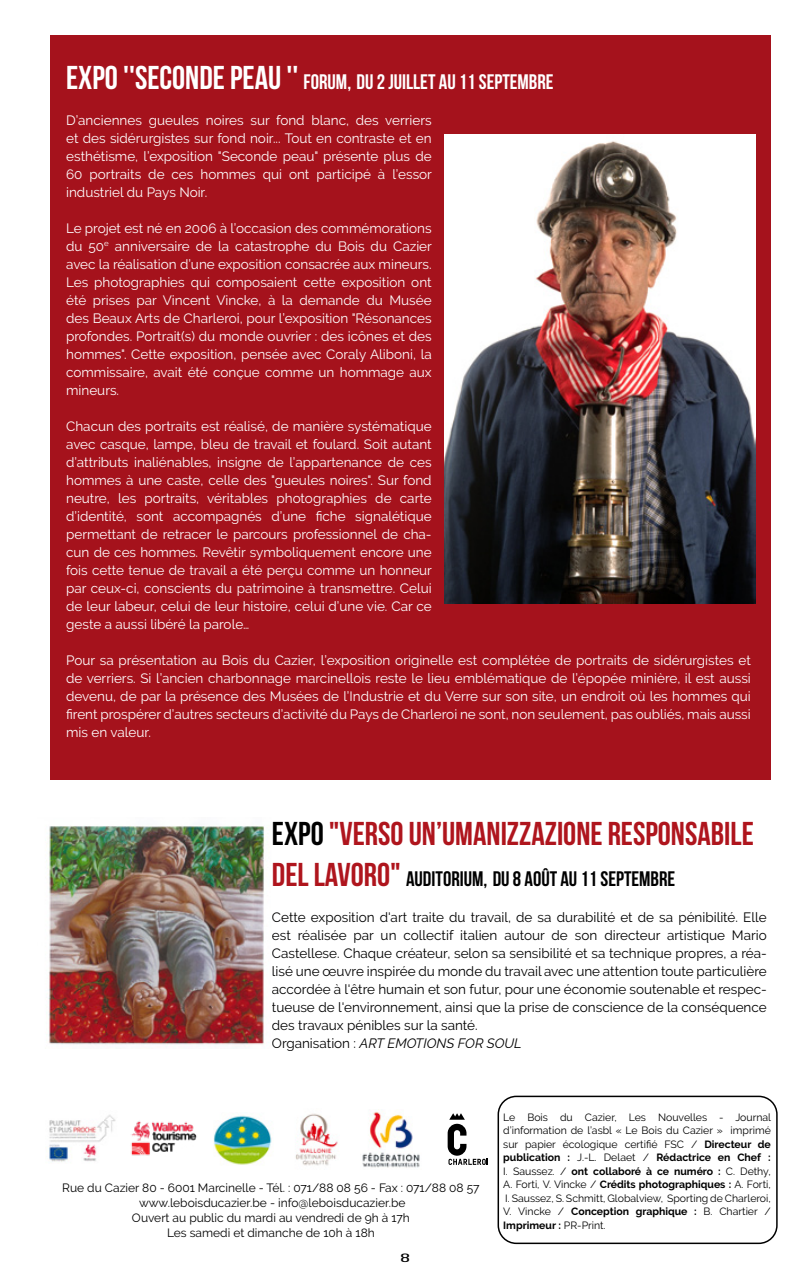
<style>
.page{position:relative;width:808px;height:1276px;background:#fff}
.page>*{position:absolute;margin:0;border:0;box-sizing:border-box;transform-origin:0 0}
.t1{font:700 33px "Bebas Neue";color:#af151d}
.t2{font:700 21px "Bebas Neue";color:#fff}
.t3{font:700 21px "Bebas Neue";color:#000}
.t4{font:13.5px/18px "Raleway";color:#fff;text-align:justify}
.t5{font:13.5px/18px "Raleway";color:#000}
.t6{font:12px/15px "Raleway";color:#000;text-align:center}
.t7{font:12px "Bebas Neue";color:#000;scale:2 1}
.t8{font:10.5px/13.5px "Raleway";color:#000;text-align:justify}
.s1{font-size:33px}
.s2{color:#000}
.s3{font-size:33px;color:#af151d}
.s4{font-style:italic}
.s5{font-weight:700}
</style>
<div class="page">
<div style="left:50px;top:35px;width:721px;height:744px;background:#a5121c"></div>
<img style="left:444px;top:134px;width:312px;height:469px">
<img style="left:48px;top:825px;width:216px;height:222px">
<img style="left:214px;top:1115px;width:58px;height:50px">
<img style="left:295px;top:1113px;width:43px;height:53px">
<div style="left:497px;top:1095px;width:281px;height:149px;border:2px solid #000;border-radius:18px"></div>
<img style="left:49px;top:1115px;width:67px;height:47px">
<img style="left:131px;top:1121px;width:66px;height:35px">
<svg style="left:448px;top:1113px;width:40px;height:52px"></svg>
<img style="left:362px;top:1109px;width:58px;height:59px">
<h2 class="t2" style="left:66px;top:70px;width:489px"><span class="s1">EXPO ''SECONDE PEAU ''</span> FORUM, DU 2 JUILLET AU 11 SEPTEMBRE</h2>
<p class="t4" style="left:66px;top:111px;width:367px">D’anciennes gueules noires sur fond blanc, des verriers et des sidérurgistes sur fond noir... Tout en contraste et en esthétisme, l’exposition "Seconde peau" présente plus de 60 portraits de ces hommes qui ont participé à l’essor industriel du Pays Noir.</p>
<p class="t4" style="left:66px;top:219px;width:367px">Le projet est né en 2006 à l’occasion des commémorations du 50<sup>e</sup> anniversaire de la catastrophe du Bois du Cazier avec la réalisation d’une exposition consacrée aux mineurs.<br>Les photographies qui composaient cette exposition ont été prises par Vincent Vincke, à la demande du Musée des Beaux Arts de Charleroi, pour l’exposition "Résonances profondes. Portrait(s) du monde ouvrier : des icônes et des hommes". Cette exposition, pensée avec Coraly Aliboni, la commissaire, avait été conçue comme un hommage aux mineurs.</p>
<p class="t4" style="left:66px;top:417px;width:367px">Chacun des portraits est réalisé, de manière systématique avec casque, lampe, bleu de travail et foulard. Soit autant d’attributs inaliénables, insigne de l’appartenance de ces hommes à une caste, celle des "gueules noires". Sur fond neutre, les portraits, véritables photographies de carte d’identité, sont accompagnés d’une fiche signalétique permettant de retracer le parcours professionnel de cha&shy;cun de ces hommes. Revêtir symboliquement encore une fois cette tenue de travail a été perçu comme un honneur par ceux-ci, conscients du patrimoine à transmettre. Celui de leur labeur, celui de leur histoire, celui d’une vie. Car ce geste a aussi libéré la parole…</p>
<p class="t4" style="left:66px;top:651px;width:686px">Pour sa présentation au Bois du Cazier, l’exposition originelle est complétée de portraits de sidérurgistes et de verriers. Si l’ancien charbonnage marcinellois reste le lieu emblématique de l’épopée minière, il est aussi devenu, de par la présence des Musées de l’Industrie et du Verre sur son site, un endroit où les hommes qui firent prospérer d’autres secteurs d’activité du Pays de Charleroi ne sont, non seulement, pas oubliés, mais aussi mis en valeur.</p>
<h1 class="t1" style="left:272px;top:815px;width:483px"><span class="s2">EXPO</span> "VERSO UN’UMANIZZAZIONE RESPONSABILE</h1>
<h2 class="t3" style="left:272px;top:867px;width:405px"><span class="s3">DEL LAVORO"</span> AUDITORIUM, DU 8 AOÛT AU 11 SEPTEMBRE</h2>
<p class="t5" style="left:272px;top:908px;width:496px">Cette exposition d'art traite du travail, de sa durabilité et de sa pénibilité. Elle est réalisée par un collectif italien autour de son directeur artistique Mario Castellese. Chaque créateur, selon sa sensibilité et sa technique propres, a réa&shy;lisé une œuvre inspirée du monde du travail avec une attention toute particulière accordée à l'être humain et son futur, pour une économie soutenable et respec&shy;tueuse de l'environnement, ainsi que la prise de conscience de la conséquence des travaux pénibles sur la santé.<br>Organisation : <span class="s4">ART EMOTIONS FOR SOUL</span></p>
<p class="t6" style="left:62px;top:1180px;width:419px">Rue du Cazier 80 - 6001 Marcinelle - Tél. : 071/88 08 56 - Fax : 071/88 08 57 www.leboisducazier.be - info@leboisducazier.be<br>Ouvert au public du mardi au vendredi de 9h à 17h<br>Les samedi et dimanche de 10h à 18h</p>
<p class="t7" style="left:400px;top:1251px;width:6px">8</p>
<p class="t8" style="left:503px;top:1110px;width:269px">Le Bois du Cazier, Les Nouvelles - Journal d’information de l’asbl « Le Bois du Cazier » imprimé sur papier écologique certifié FSC / <span class="s5">Directeur de publication :</span> J.-L. Delaet / <span class="s5">Rédactrice en Chef :<br></span>I. Saussez. / <span class="s5">ont collaboré à ce numéro :</span> C. Dethy, A. Forti, V. Vincke / <span class="s5">Crédits photographiques :</span> A. Forti, I. Saussez, S. Schmitt, Globalview, Sporting de Charleroi, V. Vincke / <span class="s5">Conception graphique :</span> B. Chartier / <span class="s5">Imprimeur :</span> PR-Print.</p>
</div>
